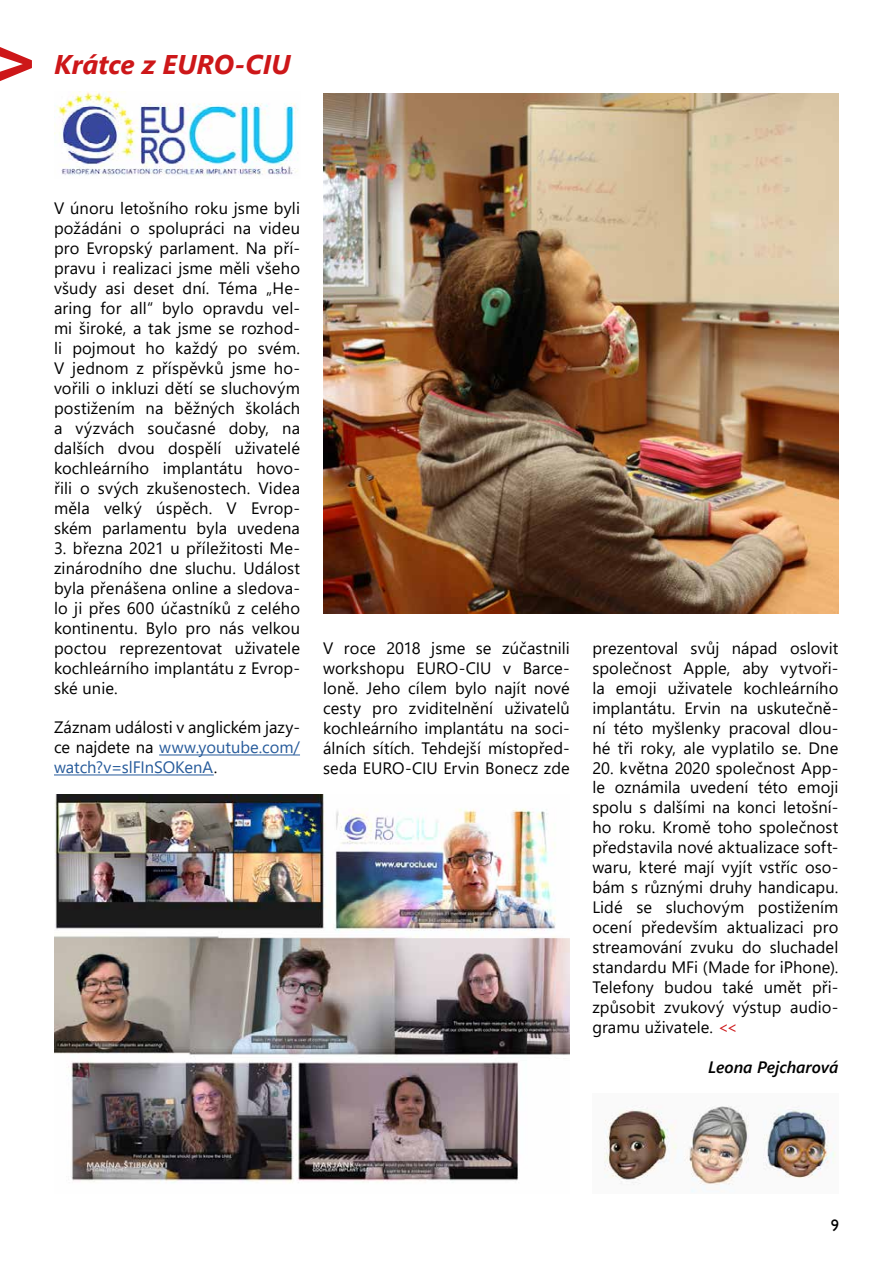
<style>
.page{position:relative;width:893px;height:1263px;background:#fff}
.page>*{position:absolute;margin:0;border:0;box-sizing:border-box;transform-origin:0 0}
.t1{font:italic 700 27px "Segoe UI";letter-spacing:-.005em;color:#cd1719}
.t2{font:16.5px/20px "Segoe UI";letter-spacing:.005em;color:#000;text-align:justify}
.t3{font:italic 600 16.5px "Segoe UI";color:#000}
.t4{font:16.5px "Gill Sans";color:#000}
.s1{color:#275b9b}
.s2{color:#cd1719}
</style>
<div class="page">
<svg style="left:0;top:47px;width:32px;height:34px"></svg>
<hr style="left:159px;top:754px;width:141px;height:1px;background:#275b9b">
<hr style="left:54px;top:774px;width:160px;height:1px;background:#275b9b">
<img style="left:54px;top:794px;width:516px;height:389px">
<img style="left:323px;top:94px;width:516px;height:520px">
<img style="left:604px;top:1105px;width:232px;height:88px">
<img style="left:54px;top:92px;width:244px;height:84px">
<h1 class="t1" style="left:54px;top:39px;width:238px">Krátce z EURO-CIU</h1>
<p class="t2" style="left:54px;top:197px;width:248px">V únoru letošního roku jsme byli požádáni o spolupráci na videu pro Evropský parlament. Na pří&shy;pravu i realizaci jsme měli všeho všudy asi deset dní. Téma „He&shy;aring for all“ bylo opravdu vel&shy;mi široké, a tak jsme se rozhod&shy;li pojmout ho každý po svém.<br>V jednom z příspěvků jsme ho&shy;vořili o inkluzi dětí se sluchovým postižením na běžných školách a výzvách současné doby, na dalších dvou dospělí uživatelé kochleárního implantátu hovo&shy;řili o svých zkušenostech. Videa měla velký úspěch. V Evrop&shy;ském parlamentu byla uvedena</p>
<p class="t2" style="left:54px;top:536px;width:248px">3. března 2021 u příležitosti Me&shy;zinárodního dne sluchu. Událost byla přenášena online a sledova&shy;lo ji přes 600 účastníků z celého kontinentu. Bylo pro nás velkou poctou reprezentovat uživatele kochleárního implantátu z Evrop&shy;ské unie.</p>
<p class="t2" style="left:54px;top:716px;width:248px">Záznam události v anglickém jazy&shy;ce najdete na <span class="s1">www.youtube.com/ watch?v=slFInSOKenA</span>.</p>
<p class="t2" style="left:323px;top:636px;width:248px">V roce 2018 jsme se zúčastnili workshopu EURO-CIU v Barce&shy;loně. Jeho cílem bylo najít nové cesty pro zviditelnění uživatelů kochleárního implantátu na soci&shy;álních sítích. Tehdejší místopřed&shy;seda EURO-CIU Ervin Bonecz zde</p>
<p class="t2" style="left:592px;top:636px;width:248px">prezentoval svůj nápad oslovit společnost Apple, aby vytvoři&shy;la emoji uživatele kochleárního implantátu. Ervin na uskutečně&shy;ní této myšlenky pracoval dlou&shy;hé tři roky, ale vyplatilo se. Dne</p>
<p class="t2" style="left:592px;top:756px;width:248px">20. května 2020 společnost App&shy;le oznámila uvedení této emoji spolu s dalšími na konci letošní&shy;ho roku. Kromě toho společnost představila nové aktualizace soft&shy;waru, které mají vyjít vstříc oso&shy;bám s různými druhy handicapu.<br>Lidé se sluchovým postižením ocení především aktualizaci pro streamování zvuku do sluchadel standardu MFi (Made for iPhone).<br>Telefony budou také umět při&shy;způsobit zvukový výstup audio&shy;gramu uživatele. <span class="s2">&lt;&lt;</span></p>
<p class="t3" style="left:708px;top:1052px;width:132px">Leona Pejcharová</p>
<p class="t4" style="left:831px;top:1216px;width:10px">9</p>
</div>
